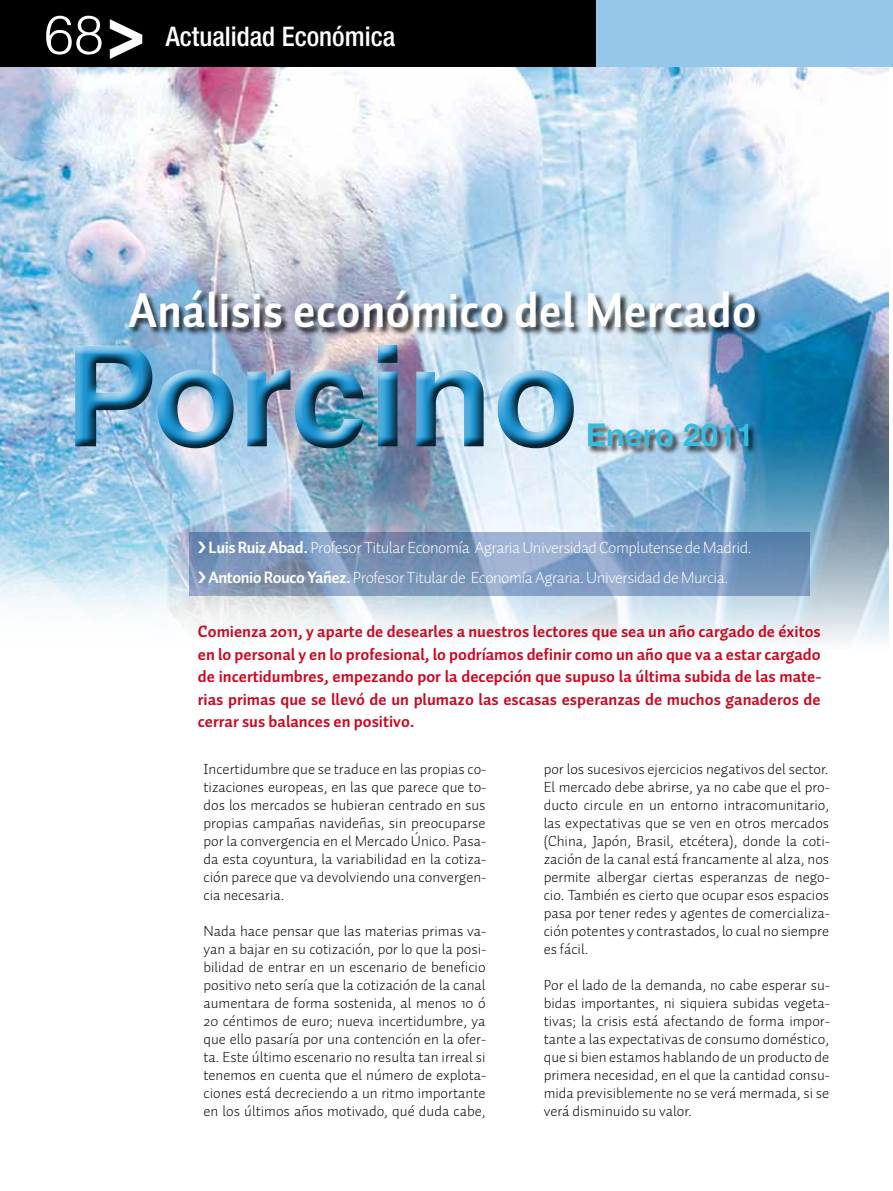
<style>
.page{position:relative;width:893px;height:1191px;background:#fff}
.page>*{position:absolute;margin:0;border:0;box-sizing:border-box;transform-origin:0 0}
.t1{font:700 140.25px "Helvetica";color:#1c93d2}
.t2{font:700 86.55px "Helvetica";color:#fff}
.t3{font:700 49.05px "Auto 1";letter-spacing:.01em;color:#fff;scale:.93 1}
.t4{font:700 31.8px "Helvetica Neue LT Std";color:#35bee2}
.t5{font:500 condensed 27px "Helvetica Neue LT Std";color:#fff}
.t6{font:700 16.5px/22.5px "Auto 1";color:#cd071e;text-align:justify}
.t7{font:300 16.5px/29.5px "Auto 1";letter-spacing:-.03em;color:#fff}
.t8{font:300 15px/18px "Auto 1";color:#000;text-align:justify}
.s1{font-family:"Helvetica";font-weight:300;font-stretch:normal;font-size:54px}
.s2{font-weight:700}
</style>
<div class="page">
<img style="left:0;top:66px;width:888px;height:578px">
<div style="left:0;top:0;width:601px;height:66px;background:#000"></div>
<div style="left:597px;top:0;width:296px;height:66px;background:#96c6e8"></div>
<svg style="left:189px;top:532px;width:621px;height:63px;background:#7b96bb"></svg>
<div style="left:73px;top:344px;width:162px;height:99px;background:#fff;opacity:.75"></div>
<div style="left:73px;top:353px;width:162px;height:96px;background:#000;opacity:.75"></div>
<div style="left:246px;top:367px;width:45px;height:76px;background:#fff;opacity:.75"></div>
<div style="left:246px;top:369px;width:45px;height:78px;background:#000;opacity:.75"></div>
<div style="left:293px;top:343px;width:281px;height:106px;background:#000;opacity:.75"></div>
<div style="left:587px;top:423px;width:170px;height:31px;background:#000;opacity:.75"></div>
<div style="left:128px;top:290px;width:635px;height:46px;background:#000;opacity:.75"></div>
<svg style="left:198px;top:542px;width:8px;height:11px"></svg>
<svg style="left:198px;top:571px;width:8px;height:12px"></svg>
<h3 class="t5" style="left:44px;top:20px;width:353px"><span class="s1">68</span> Actualidad Económica</h3>
<h2 class="t2" style="left:165px;top:14px;width:52px;rotate:90deg">^</h2>
<h3 class="t3" style="left:128px;top:279px;width:677px">Análisis económico del Mercado</h3>
<h1 class="t1" style="left:64px;top:311px;width:515px">Porcino</h1>
<h3 class="t4" style="left:585px;top:415px;width:170px">Enero 2011</h3>
<p class="t7" style="left:209px;top:533px;width:544px"><span class="s2">Luis Ruiz Abad.</span> Profesor Titular Economía Agraria Universidad Complutense de Madrid.<br><span class="s2">Antonio Rouco Yañez.</span> Profesor Titular de Economía Agraria. Universidad de Murcia.</p>
<p class="t6" style="left:198px;top:620px;width:625px">Comienza 2011, y aparte de desearles a nuestros lectores que sea un año cargado de éxitos en lo personal y en lo profesional, lo podríamos definir como un año que va a estar cargado de incertidumbres, empezando por la decepción que supuso la última subida de las mate&shy;rias primas que se llevó de un plumazo las escasas esperanzas de muchos ganaderos de cerrar sus balances en positivo.</p>
<p class="t8" style="left:203px;top:760px;width:284px">Incertidumbre que se traduce en las propias co&shy;tizaciones europeas, en las que parece que to&shy;dos los mercados se hubieran centrado en sus propias campañas navideñas, sin preocuparse por la convergencia en el Mercado Único. Pasa&shy;da esta coyuntura, la variabilidad en la cotiza&shy;ción parece que va devolviendo una convergen&shy;cia necesaria.</p>
<p class="t8" style="left:203px;top:922px;width:284px">Nada hace pensar que las materias primas va&shy;yan a bajar en su cotización, por lo que la posi&shy;bilidad de entrar en un escenario de beneficio positivo neto sería que la cotización de la canal aumentara de forma sostenida, al menos 10 ó 20 céntimos de euro; nueva incertidumbre, ya que ello pasaría por una contención en la ofer&shy;ta. Este último escenario no resulta tan irreal si tenemos en cuenta que el número de explota&shy;ciones está decreciendo a un ritmo importante en los últimos años motivado, qué duda cabe,</p>
<p class="t8" style="left:544px;top:760px;width:288px">por los sucesivos ejercicios negativos del sector.<br>El mercado debe abrirse, ya no cabe que el pro&shy;ducto circule en un entorno intracomunitario, las expectativas que se ven en otros mercados (China, Japón, Brasil, etcétera), donde la coti&shy;zación de la canal está francamente al alza, nos permite albergar ciertas esperanzas de nego&shy;cio. También es cierto que ocupar esos espacios pasa por tener redes y agentes de comercializa&shy;ción potentes y contrastados, lo cual no siempre es fácil.</p>
<p class="t8" style="left:544px;top:976px;width:288px">Por el lado de la demanda, no cabe esperar su&shy;bidas importantes, ni siquiera subidas vegeta&shy;tivas; la crisis está afectando de forma impor&shy;tante a las expectativas de consumo doméstico, que si bien estamos hablando de un producto de primera necesidad, en el que la cantidad consu&shy;mida previsiblemente no se verá mermada, si se verá disminuido su valor.</p>
</div>
